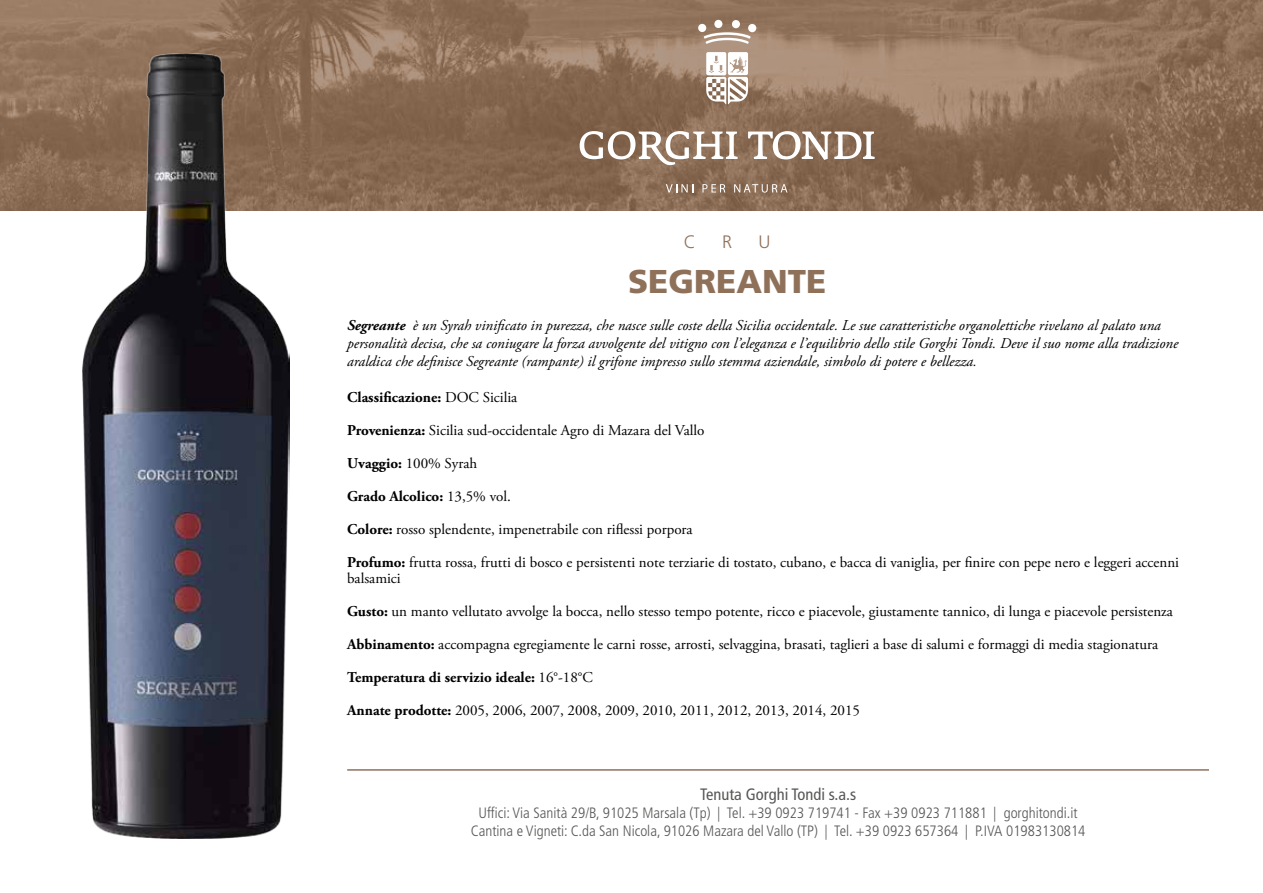
<style>
.page{position:relative;width:1263px;height:893px;background:#fff}
.page>*{position:absolute;margin:0;border:0;box-sizing:border-box;transform-origin:0 0}
.t1{font:900 33px "Frutiger LT Std";color:#8f715a}
.t2{font:300 18px "Frutiger LT Std";color:#8f715a}
.t3{font:condensed 16.5px "Frutiger LT Std";color:#575756}
.t4{font:15px/16.5px "Adobe Garamond Pro";color:#000}
.t5{font:italic 15px/18px "Adobe Garamond Pro";color:#000}
.t6{font:300 condensed 15px/18px "Frutiger LT Std";color:#575756;text-align:center}
.t7{font:700 15px "Adobe Garamond Pro";color:#000}
.s1{font-weight:700}
.s2{font-weight:400}
</style>
<div class="page">
<img style="left:0;top:0;width:1263px;height:210px">
<img style="left:82px;top:53px;width:207px;height:786px">
<hr style="left:347px;top:769px;width:862px;height:2px;background:#8f715a">
<svg style="left:748px;top:131px;width:127px;height:29px"></svg>
<svg style="left:580px;top:131px;width:158px;height:34px"></svg>
<svg style="left:704px;top:32px;width:47px;height:12px"></svg>
<div style="left:698px;top:24px;width:8px;height:8px;background:#fff;border-radius:50%"></div>
<div style="left:714px;top:20px;width:8px;height:8px;background:#fff;border-radius:50%"></div>
<div style="left:732px;top:20px;width:8px;height:8px;background:#fff;border-radius:50%"></div>
<div style="left:748px;top:24px;width:8px;height:8px;background:#fff;border-radius:50%"></div>
<svg style="left:666px;top:184px;width:27px;height:8px"></svg>
<svg style="left:702px;top:184px;width:23px;height:8px"></svg>
<svg style="left:734px;top:184px;width:53px;height:9px"></svg>
<svg style="left:706px;top:52px;width:42px;height:53px"></svg>
<p class="t2" style="left:684px;top:232px;width:14px">C</p>
<p class="t2" style="left:722px;top:232px;width:12px">R</p>
<p class="t2" style="left:759px;top:232px;width:14px">U</p>
<h1 class="t1" style="left:628px;top:262px;width:200px">SEGREANTE</h1>
<p class="t5" style="left:347px;top:317px;width:832px"><span class="s1">Segreante</span> è un Syrah vinificato in purezza, che nasce sulle coste della Sicilia occidentale. Le sue caratteristiche organolettiche rivelano al palato una personalità decisa, che sa coniugare la forza avvolgente del vitigno con l’eleganza e l’equilibrio dello stile Gorghi Tondi. Deve il suo nome alla tradizione araldica che definisce Segreante (rampante) il grifone impresso sullo stemma aziendale, simbolo di potere e bellezza.</p>
<p class="t7" style="left:347px;top:388px;width:172px">Classificazione: <span class="s2">DOC Sicilia</span></p>
<p class="t4" style="left:347px;top:422px;width:359px"><span class="s1">Provenienza:</span> Sicilia sud-occidentale Agro di Mazara del Vallo</p>
<p class="t4" style="left:347px;top:455px;width:131px"><span class="s1">Uvaggio:</span> 100% Syrah</p>
<p class="t7" style="left:347px;top:487px;width:165px">Grado Alcolico: <span class="s2">13,5% vol.</span></p>
<p class="t4" style="left:347px;top:521px;width:347px"><span class="s1">Colore:</span> rosso splendente, impenetrabile con riflessi porpora</p>
<p class="t4" style="left:347px;top:554px;width:833px"><span class="s1">Profumo:</span> frutta rossa, frutti di bosco e persistenti note terziarie di tostato, cubano, e bacca di vaniglia, per finire con pepe nero e leggeri accenni balsamici</p>
<p class="t4" style="left:347px;top:604px;width:827px"><span class="s1">Gusto:</span> un manto vellutato avvolge la bocca, nello stesso tempo potente, ricco e piacevole, giustamente tannico, di lunga e piacevole persistenza</p>
<p class="t4" style="left:347px;top:637px;width:812px"><span class="s1">Abbinamento:</span> accompagna egregiamente le carni rosse, arrosti, selvaggina, brasati, taglieri a base di salumi e formaggi di media stagionatura</p>
<p class="t7" style="left:347px;top:669px;width:247px">Temperatura di servizio ideale: <span class="s2">16°-18°C</span></p>
<p class="t4" style="left:347px;top:703px;width:514px"><span class="s1">Annate prodotte:</span> 2005, 2006, 2007, 2008, 2009, 2010, 2011, 2012, 2013, 2014, 2015</p>
<p class="t3" style="left:700px;top:785px;width:158px">Tenuta Gorghi Tondi s.a.s</p>
<p class="t6" style="left:471px;top:804px;width:616px">Uffici: Via Sanità 29/B, 91025 Marsala (Tp) | Tel. +39 0923 719741 - Fax +39 0923 711881 | gorghitondi.it<br>Cantina e Vigneti: C.da San Nicola, 91026 Mazara del Vallo (TP) | Tel. +39 0923 657364 | P.IVA 01983130814</p>
</div>
